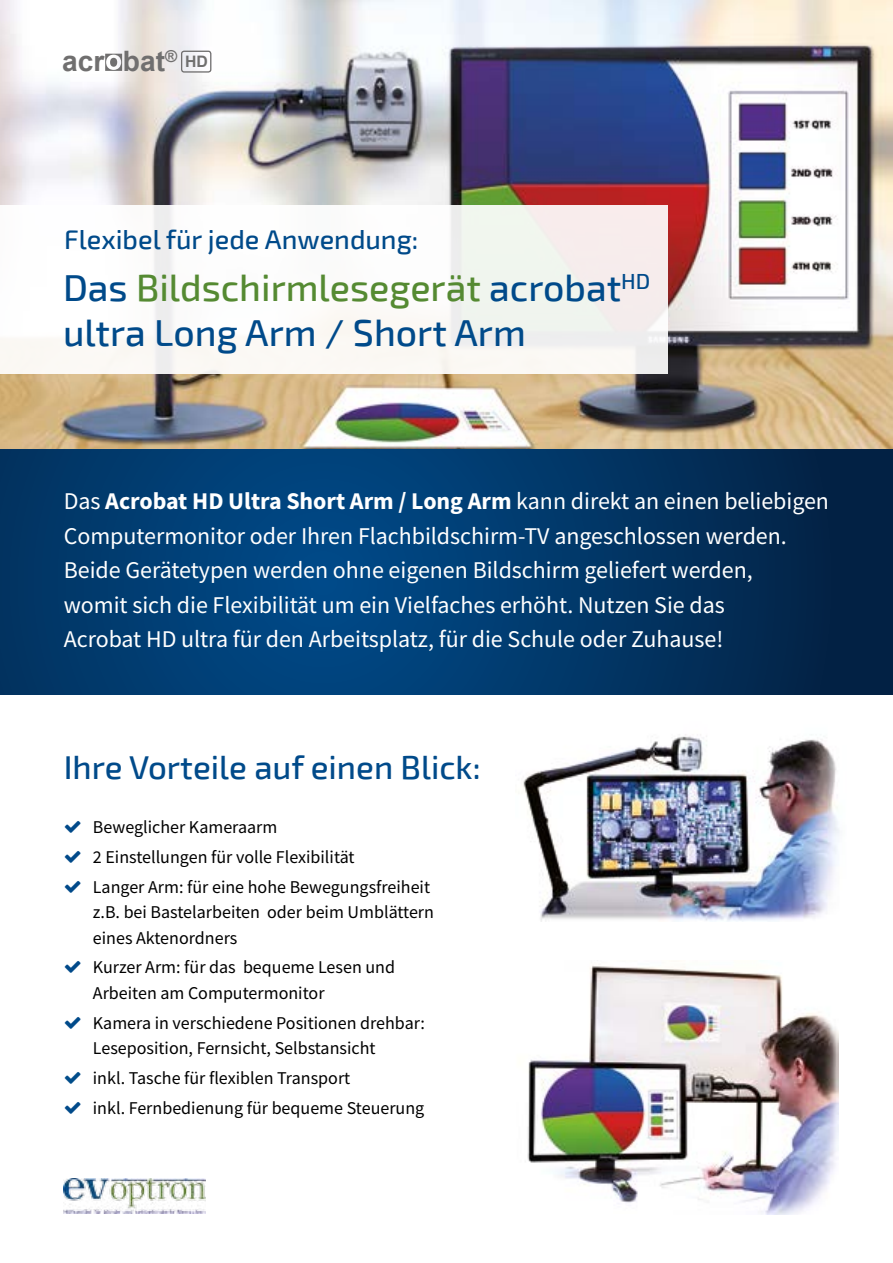
<style>
.page{position:relative;width:893px;height:1263px;background:#fff}
.page>*{position:absolute;margin:0;border:0;box-sizing:border-box;transform-origin:0 0}
.t1{font:500 37.5px/45px "Exo 2";color:#004a8a}
.t2{font:500 33px "Exo 2";color:#004a8a}
.t3{font:700 28.2px "Arial";color:#706f6f}
.t4{font:500 27px "Exo 2";color:#004a8a}
.t5{font:24px/34.5px "Source Sans Pro";color:#fff}
.t6{font:18px/29.7px "Source Sans Pro";color:#000}
.s1{font-size:15.9px}
.s2{color:#558a32}
.s3{font-weight:700}
</style>
<div class="page">
<img style="left:0;top:0;width:893px;height:450px">
<img style="left:523px;top:734px;width:317px;height:187px">
<img style="left:527px;top:965px;width:311px;height:249px">
<svg style="left:0;top:450px;width:893px;height:244px;background:#013769"></svg>
<svg style="left:105px;top:54px;width:17px;height:17px"></svg>
<div style="left:181px;top:51px;width:30px;height:22px;border:1px solid #706f6f;border-radius:2px"></div>
<img style="left:63px;top:1178px;width:142px;height:35px">
<div style="left:0;top:206px;width:668px;height:168px;background:linear-gradient(to right,#fffffe,#f4f1ee)"></div>
<h3 class="t3" style="left:62px;top:42px;width:147px">acr bat<sup>®</sup> <span class="s1">HD</span></h3>
<h3 class="t4" style="left:64px;top:224px;width:356px">Flexibel für jede Anwendung:</h3>
<h1 class="t1" style="left:63px;top:266px;width:589px">Das <span class="s2">Bildschirmlesegerät</span> acrobat<sup>HD </sup>ultra Long Arm / Short Arm</h1>
<p class="t5" style="left:64px;top:484px;width:767px">Das <span class="s3">Acrobat HD Ultra Short Arm / Long Arm</span> kann direkt an einen beliebigen Computermonitor oder Ihren Flachbildschirm-TV angeschlossen werden.<br>Beide Gerätetypen werden ohne eigenen Bildschirm geliefert werden,<br>womit sich die Flexibilität um ein Vielfaches erhöht. Nutzen Sie das<br>Acrobat HD ultra für den Arbeitsplatz, für die Schule oder Zuhause!</p>
<h2 class="t2" style="left:64px;top:748px;width:418px">Ihre Vorteile auf einen Blick:</h2>
<p class="t6" style="left:93px;top:812px;width:339px">Beweglicher Kameraarm<br>2 Einstellungen für volle Flexibilität<br>Langer Arm: für eine hohe Bewegungsfreiheit</p>
<p class="t6" style="left:93px;top:899px;width:343px;line-height:25.5px">z.B. bei Bastelarbeiten oder beim Umblättern eines Aktenordners</p>
<p class="t6" style="left:93px;top:955px;width:304px;line-height:25.5px">Kurzer Arm: für das bequeme Lesen und<br>Arbeiten am Computermonitor</p>
<p class="t6" style="left:93px;top:1010px;width:334px;line-height:25.5px">Kamera in verschiedene Positionen drehbar:<br>Leseposition, Fernsicht, Selbstansicht</p>
<p class="t6" style="left:93px;top:1063px;width:333px">inkl. Tasche für flexiblen Transport<br>inkl. Fernbedienung für bequeme Steuerung</p>
</div>
